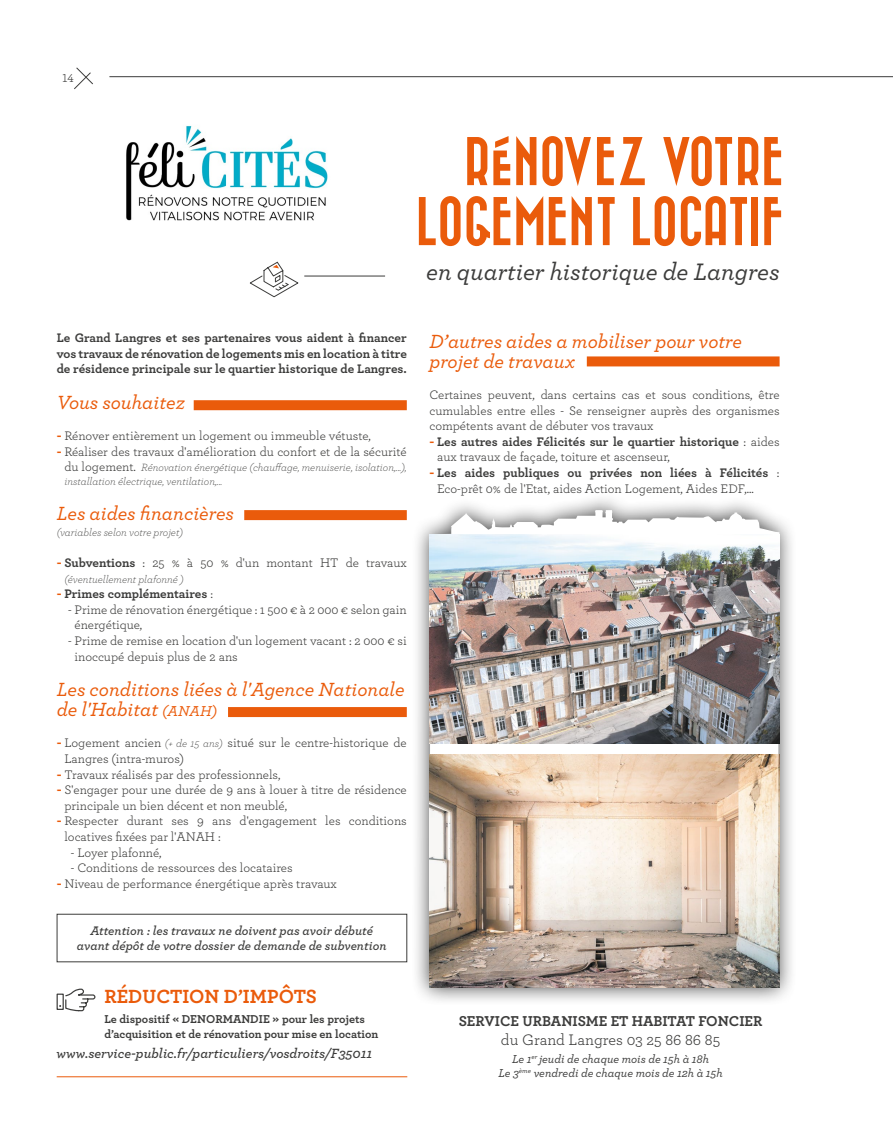
<style>
.page{position:relative;width:893px;height:1134px;background:#fff}
.page>*{position:absolute;margin:0;border:0;box-sizing:border-box;transform-origin:0 0}
.t1{font:50px/60px "Bazar";color:#ea5b0b;text-align:right}
.t2{font:italic 500 25px "Archer";color:#3c3c3b}
.t3{font:italic 500 20px/20px "Archer";color:#ea5b0b}
.t4{font:700 20px "Archer";color:#ea5b0b}
.t5{font:16px "Archer";color:#3c3c3b}
.t6{font:700 15px "Archer";color:#3c3c3b}
.t7{font:italic 600 14px "Archer";color:#3c3c3b}
.t8{font:13px/15.6px "Archer";color:#3c3c3b}
.t9{font:700 13px/15.6px "Archer";color:#3c3c3b;text-align:justify}
.t10{font:italic 600 13px/15.6px "Archer";color:#3c3c3b;text-align:center}
.t11{font:700 12px/14.4px "Archer";color:#3c3c3b}
.t12{font:italic 500 12px/14.4px "Archer";color:#3c3c3b;text-align:center}
.t13{font:12px "Archer";color:#3c3c3b}
.t14{font:italic 300 11px/13.2px "Archer";color:#3c3c3b}
.s1{font-weight:700;color:#ea5b0b}
.s2{font-weight:400;font-style:normal;font-size:13px}
.s3{font-weight:700}
.s4{color:#ea5b0b}
.s5{font-weight:400}
.s6{font-size:15px}
.s7{font-weight:300;font-style:italic;font-size:11px}
</style>
<div class="page">
<svg style="left:74px;top:67px;width:19px;height:23px"></svg>
<hr style="left:109px;top:76px;width:784px;height:1px;background:#3c3c3b">
<div style="left:411px;top:491px;width:386px;height:515px;background:#000;opacity:.76"></div>
<svg style="left:429px;top:510px;width:352px;height:477px"></svg>
<hr style="left:304px;top:276px;width:81px;height:1px;background:#3c3c3b">
<img style="left:126px;top:126px;width:202px;height:95px">
<svg style="left:56px;top:988px;width:40px;height:24px"></svg>
<hr style="left:57px;top:1076px;width:350px;height:1px;background:#ea5b0b">
<img style="left:429px;top:534px;width:351px;height:209px">
<img style="left:429px;top:754px;width:351px;height:234px">
<div style="left:194px;top:400px;width:213px;height:10px;background:#ea5b0b"></div>
<div style="left:587px;top:356px;width:193px;height:10px;background:#ea5b0b"></div>
<div style="left:244px;top:510px;width:163px;height:10px;background:#ea5b0b"></div>
<div style="left:228px;top:707px;width:179px;height:10px;background:#ea5b0b"></div>
<div style="left:57px;top:914px;width:350px;height:48px;border:1px solid #3c3c3b"></div>
<svg style="left:249px;top:261px;width:50px;height:37px"></svg>
<p class="t13" style="left:63px;top:70px;width:13px">14</p>
<h1 class="t1" style="left:416px;top:133px;width:370px">RÉNOVEZ VOTRE<br>LOGEMENT LOCATIF</h1>
<h2 class="t2" style="left:426px;top:253px;width:355px">en quartier historique de Langres</h2>
<p class="t9" style="left:57px;top:329px;width:352px">Le Grand Langres et ses partenaires vous aident à financer vos travaux de rénovation de logements mis en location à titre de résidence principale sur le quartier historique de Langres.</p>
<h3 class="t3" style="left:57px;top:391px;width:130px">Vous souhaitez</h3>
<p class="t8" style="left:57px;top:427px;width:316px"><span class="s1">-</span> Rénover entièrement un logement ou immeuble vétuste,</p>
<p class="t8" style="left:57px;top:443px;width:352px"><span class="s1">-</span> Réaliser des travaux d'amélioration du confort et de la sécurité</p>
<p class="t14" style="left:64px;top:461px;width:344px"><span class="s2">du logement.</span> Rénovation énergétique (chauffage, menuiserie, isolation,...), installation électrique, ventilation,...</p>
<h3 class="t3" style="left:57px;top:502px;width:179px">Les aides financières</h3>
<p class="t14" style="left:57px;top:525px;width:128px">(variables selon votre projet)</p>
<p class="t8" style="left:57px;top:554px;width:352px"><span class="s1">-</span> <span class="s3">Subventions</span> : 25 % à 50 % d'un montant HT de travaux</p>
<p class="t14" style="left:64px;top:572px;width:121px">(éventuellement plafonné )</p>
<p class="t9" style="left:57px;top:585px;width:158px"><span class="s4">-</span> Primes complémentaires <span class="s5">:</span></p>
<p class="t8" style="left:75px;top:601px;width:334px;text-indent:-7px">- Prime de rénovation énergétique : 1 500 € à 2 000 € selon gain énergétique,</p>
<p class="t8" style="left:75px;top:632px;width:334px;text-indent:-7px">- Prime de remise en location d'un logement vacant : 2 000 € si inoccupé depuis plus de 2 ans</p>
<h3 class="t3" style="left:57px;top:678px;width:349px">Les conditions liées à l'Agence Nationale de l'Habitat <span class="s6">(ANAH)</span></h3>
<p class="t8" style="left:64px;top:735px;width:344px;text-indent:-8px"><span class="s1">-</span> Logement ancien <span class="s7">(+ de 15 ans)</span> situé sur le centre-historique de<br>Langres (intra-muros)</p>
<p class="t8" style="left:57px;top:766px;width:225px"><span class="s1">-</span> Travaux réalisés par des professionnels,</p>
<p class="t8" style="left:64px;top:781px;width:344px;text-indent:-8px"><span class="s1">-</span> S'engager pour une durée de 9 ans à louer à titre de résidence principale un bien décent et non meublé,</p>
<p class="t8" style="left:64px;top:813px;width:344px;text-indent:-8px"><span class="s1">-</span> Respecter durant ses 9 ans d'engagement les conditions locatives fixées par l'ANAH :</p>
<p class="t8" style="left:71px;top:844px;width:92px">- Loyer plafonné,</p>
<p class="t8" style="left:71px;top:859px;width:223px">- Conditions de ressources des locataires</p>
<p class="t8" style="left:57px;top:875px;width:282px"><span class="s1">-</span> Niveau de performance énergétique après travaux</p>
<p class="t10" style="left:77px;top:922px;width:311px">Attention : les travaux ne doivent pas avoir débuté avant dépôt de votre dossier de demande de subvention</p>
<h3 class="t4" style="left:104px;top:981px;width:214px">RÉDUCTION D’IMPÔTS</h3>
<p class="t11" style="left:104px;top:1011px;width:276px">Le dispositif « DENORMANDIE » pour les projets d’acquisition et de rénovation pour mise en location</p>
<p class="t7" style="left:57px;top:1042px;width:317px">www.service-public.fr/particuliers/vosdroits/F35011</p>
<h3 class="t3" style="left:429px;top:330px;width:314px">D’autres aides a mobiliser pour votre projet de travaux</h3>
<p class="t8" style="left:429px;top:386px;width:352px;text-align:justify">Certaines peuvent, dans certains cas et sous conditions, être cumulables entre elles - Se renseigner auprès des organismes compétents avant de débuter vos travaux</p>
<p class="t9" style="left:437px;top:433px;width:344px;text-indent:-8px"><span class="s4">-</span> Les autres aides Félicités sur le quartier historique <span class="s5">: aides aux travaux de façade, toiture et ascenseur,</span></p>
<p class="t8" style="left:437px;top:464px;width:344px;text-indent:-8px"><span class="s1">-</span> <span class="s3">Les aides publiques ou privées non liées à Félicités</span> :<br>Eco-prêt 0% de l'Etat, aides Action Logement, Aides EDF,...</p>
<p class="t6" style="left:459px;top:1009px;width:305px">SERVICE URBANISME ET HABITAT FONCIER</p>
<p class="t5" style="left:501px;top:1028px;width:221px">du Grand Langres 03 25 86 86 85</p>
<p class="t12" style="left:498px;top:1051px;width:226px">Le 1<sup>er</sup> jeudi de chaque mois de 15h à 18h<br>Le 3<sup>ème</sup> vendredi de chaque mois de 12h à 15h</p>
</div>
